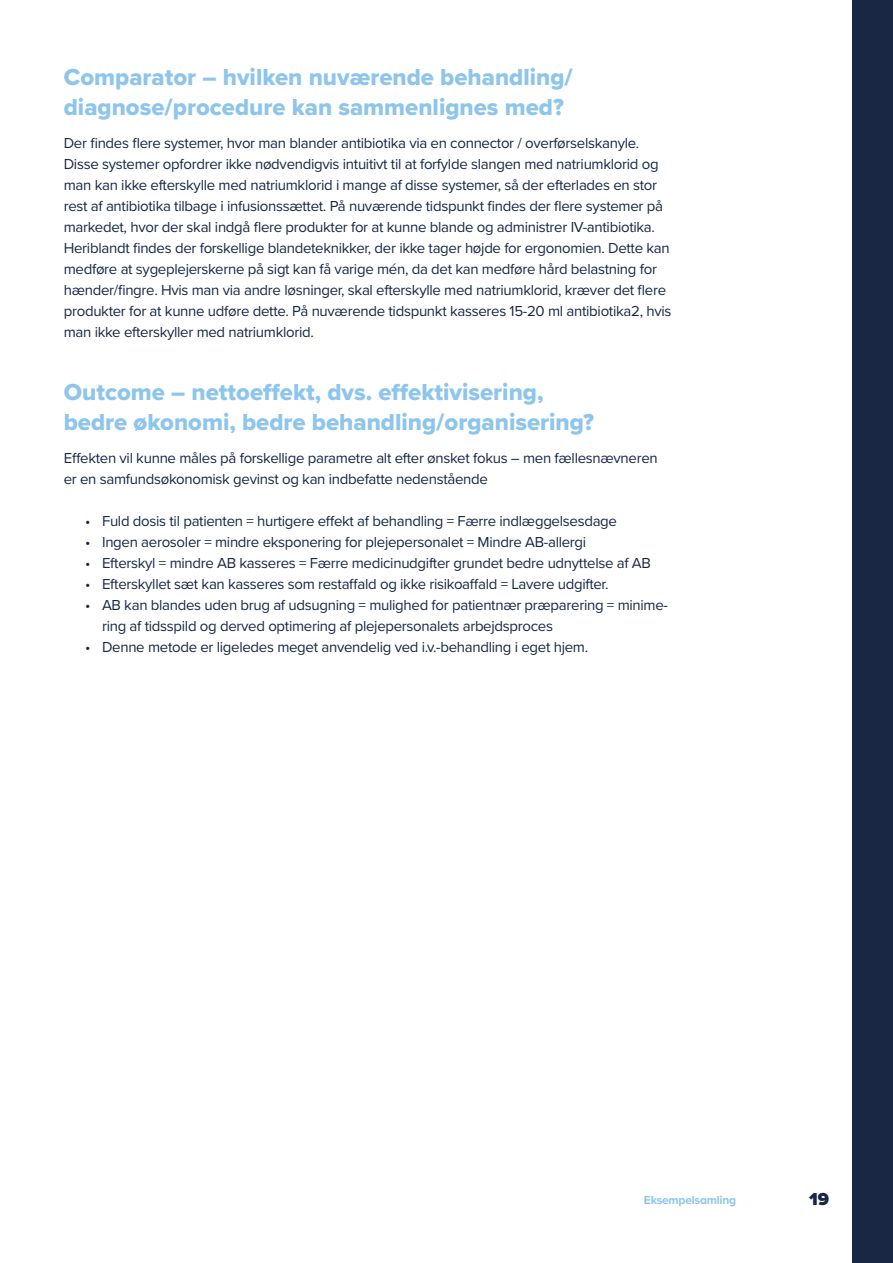
<style>
.page{position:relative;width:893px;height:1263px;background:#fff}
.page>*{position:absolute;margin:0;border:0;box-sizing:border-box;transform-origin:0 0}
.t1{font:24px/30px "Proxima Nova Extrabld";color:#8dc5ec}
.t2{font:900 18px "Proxima Nova";color:#192744}
.t3{font:15px/21px "Proxima Nova";letter-spacing:-.02em;color:#192744}
.t4{font:700 12px "Proxima Nova";letter-spacing:-.02em;color:#8dc5ec}
</style>
<div class="page">
<div style="left:853px;top:0;width:40px;height:1263px;background:#192744"></div>
<hr style="left:0;top:0;width:1px;height:1263px;background:#8dc5ec">
<h1 class="t1" style="left:64px;top:61px;width:511px">Comparator – hvilken nuværende behandling/ diagnose/procedure kan sammenlignes med?</h1>
<p class="t3" style="left:64px;top:132px;width:609px">Der findes flere systemer, hvor man blander antibiotika via en connector / overførselskanyle.<br>Disse systemer opfordrer ikke nødvendigvis intuitivt til at forfylde slangen med natriumklorid og man kan ikke efterskylle med natriumklorid i mange af disse systemer, så der efterlades en stor rest af antibiotika tilbage i infusionssættet. På nuværende tidspunkt findes der flere systemer på markedet, hvor der skal indgå flere produkter for at kunne blande og administrer IV-antibiotika.<br>Heriblandt findes der forskellige blandeteknikker, der ikke tager højde for ergonomien. Dette kan medføre at sygeplejerskerne på sigt kan få varige mén, da det kan medføre hård belastning for hænder/fingre. Hvis man via andre løsninger, skal efterskylle med natriumklorid, kræver det flere produkter for at kunne udføre dette. På nuværende tidspunkt kasseres 15-20 ml antibiotika2, hvis man ikke efterskyller med natriumklorid.</p>
<h1 class="t1" style="left:64px;top:376px;width:532px">Outcome – nettoeffekt, dvs. effektivisering, bedre økonomi, bedre behandling/organisering?</h1>
<p class="t3" style="left:64px;top:447px;width:595px">Effekten vil kunne måles på forskellige parametre alt efter ønsket fokus – men fællesnævneren er en samfundsøkonomisk gevinst og kan indbefatte nedenstående</p>
<p class="t3" style="left:85px;top:510px;width:533px">• Fuld dosis til patienten = hurtigere effekt af behandling = Færre indlæggelsesdage</p>
<p class="t3" style="left:85px;top:531px;width:503px">• Ingen aerosoler = mindre eksponering for plejepersonalet = Mindre AB-allergi</p>
<p class="t3" style="left:85px;top:552px;width:567px">• Efterskyl = mindre AB kasseres = Færre medicinudgifter grundet bedre udnyttelse af AB</p>
<p class="t3" style="left:85px;top:573px;width:525px">• Efterskyllet sæt kan kasseres som restaffald og ikke risikoaffald = Lavere udgifter.</p>
<p class="t3" style="left:102px;top:594px;width:567px;text-indent:-17px">• AB kan blandes uden brug af udsugning = mulighed for patientnær præparering = minime&shy;ring af tidsspild og derved optimering af plejepersonalets arbejdsproces</p>
<p class="t3" style="left:85px;top:636px;width:505px">• Denne metode er ligeledes meget anvendelig ved i.v.-behandling i eget hjem.</p>
<p class="t4" style="left:644px;top:1191px;width:94px">Eksempelsamling</p>
<p class="t2" style="left:809px;top:1185px;width:21px">19</p>
</div>
